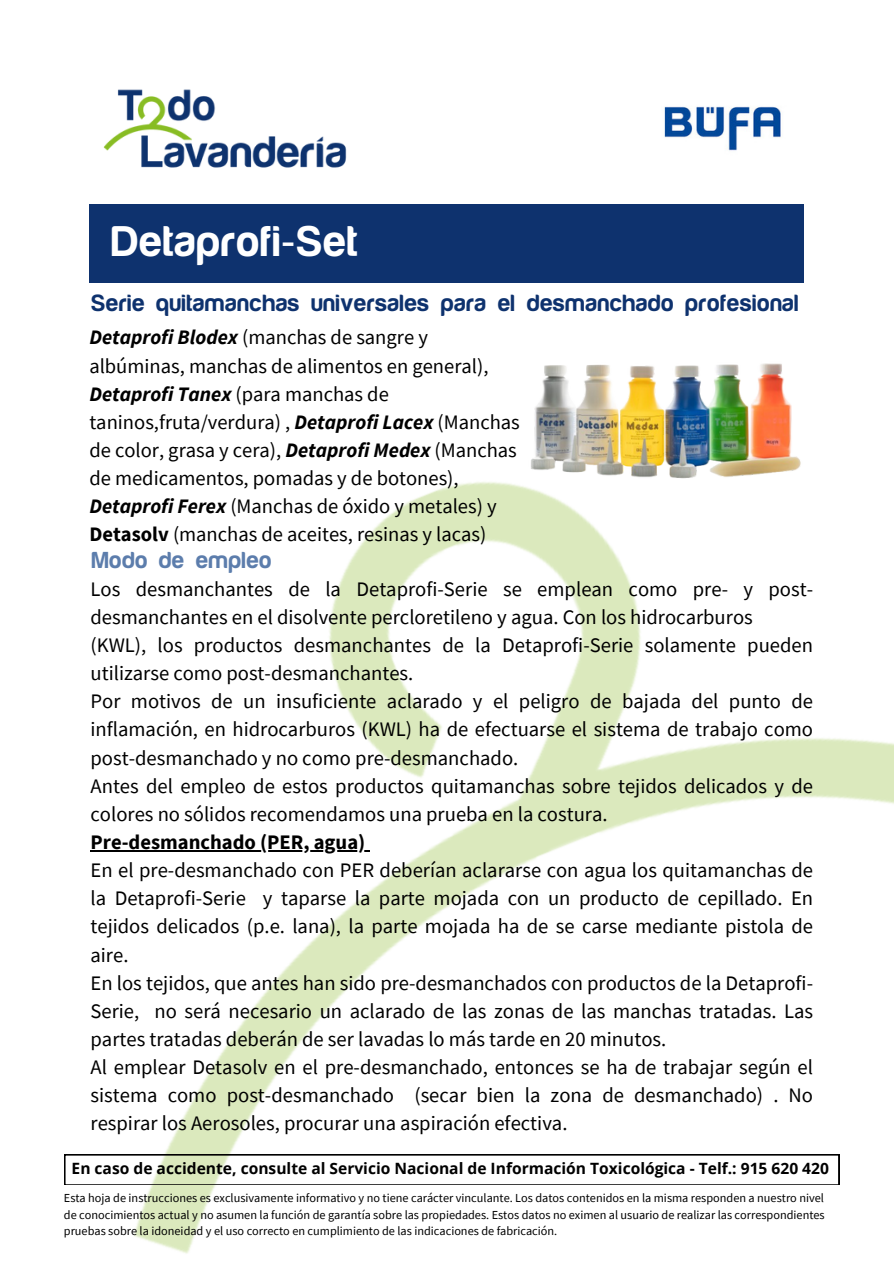
<style>
.page{position:relative;width:894px;height:1264px;background:#fff}
.page>*{position:absolute;margin:0;border:0;box-sizing:border-box;transform-origin:0 0}
.t1{font:700 43.95px "Harabara Mais Bold Harabara Mais";color:#fff}
.t2{font:700 24px "Harabara Mais Bold Harabara Mais";color:#0e326e}
.t3{font:700 23.7px "Harabara Mais Bold Harabara Mais";color:#5c7dac}
.t4{font:20.55px/28.2px "Source Sans Pro";color:#000}
.t5{font:700 15.6px "Open Sans";color:#000}
.t6{font:12.3px/16.8px "Source Sans Pro";color:#000;text-align:justify}
.s1{font-family:"Noto Sans";font-weight:400}
.s2{font-weight:700;font-style:italic}
.s3{font-weight:700}
</style>
<div class="page">
<img style="left:64px;top:482px;width:829px;height:772px">
<img style="left:103px;top:89px;width:244px;height:79px">
<img style="left:664px;top:106px;width:117px;height:45px">
<div style="left:89px;top:204px;width:715px;height:79px;background:#0e326e"></div>
<svg style="left:64px;top:1154px;width:774px;height:30px"></svg>
<img style="left:513px;top:363px;width:300px;height:152px">
<hr style="left:90px;top:850px;width:275px;height:1px;background:#000">
<h3 class="t1" style="left:110px;top:218px;width:249px">Detaprofi<span class="s1">-</span>Set</h3>
<h2 class="t2" style="left:90px;top:290px;width:709px">Serie quitamanchas universales para el desmanchado profesional</h2>
<p class="t4" style="left:89px;top:323px;width:432px"><span class="s2">Detaprofi Blodex</span> (manchas de sangre y albúminas, manchas de alimentos en general), <span class="s2">Detaprofi Tanex</span> (para manchas de taninos,fruta/verdura) , <span class="s2">Detaprofi Lacex</span> (Manchas de color, grasa y cera), <span class="s2">Detaprofi Medex</span> (Manchas de medicamentos, pomadas y de botones), <span class="s2">Detaprofi Ferex</span> (Manchas de óxido y metales) y <span class="s3">Detasolv</span> (manchas de aceites, resinas y lacas)</p>
<p class="t3" style="left:91px;top:548px;width:182px">Modo de empleo</p>
<h1 class="t4" style="left:90px;top:574px;width:724px">Los desmanchantes de la Detaprofi-Serie se emplean como pre- y post&shy;desmanchantes en el disolvente percloretileno y agua. Con los hidrocarburos (KWL), los productos desmanchantes de la Detaprofi-Serie solamente pueden utilizarse como post-desmanchantes.<br>Por motivos de un insuficiente aclarado y el peligro de bajada del punto de inflamación, en hidrocarburos (KWL) ha de efectuarse el sistema de trabajo como post-desmanchado y no como pre-desmanchado.<br>Antes del empleo de estos productos quitamanchas sobre tejidos delicados y de colores no sólidos recomendamos una prueba en la costura.</h1>
<h2 class="t4" style="left:90px;top:827px;width:724px"><span class="s3">Pre-desmanchado (PER, agua)<br></span>En el pre-desmanchado con PER deberían aclararse con agua los quitamanchas de la Detaprofi-Serie y taparse la parte mojada con un producto de cepillado. En tejidos delicados (p.e. lana), la parte mojada ha de se carse mediante pistola de aire.<br>En los tejidos, que antes han sido pre-desmanchados con productos de la Detaprofi-Serie, no será necesario un aclarado de las zonas de las manchas tratadas. Las partes tratadas deberán de ser lavadas lo más tarde en 20 minutos.<br>Al emplear Detasolv en el pre-desmanchado, entonces se ha de trabajar según el sistema como post-desmanchado (secar bien la zona de desmanchado) . No respirar los Aerosoles, procurar una aspiración efectiva.</h2>
<h4 class="t5" style="left:72px;top:1156px;width:758px">En caso de accidente, consulte al Servicio Nacional de Información Toxicológica - Telf.: 915 620 420</h4>
<h3 class="t6" style="left:64px;top:1188px;width:762px">Esta hoja de instrucciones es exclusivamente informativo y no tiene carácter vinculante. Los datos contenidos en la misma responden a nuestro nivel de conocimientos actual y no asumen la función de garantía sobre las propiedades. Estos datos no eximen al usuario de realizar las correspondientes pruebas sobre la idoneidad y el uso correcto en cumplimiento de las indicaciones de fabricación.</h3>
</div>
